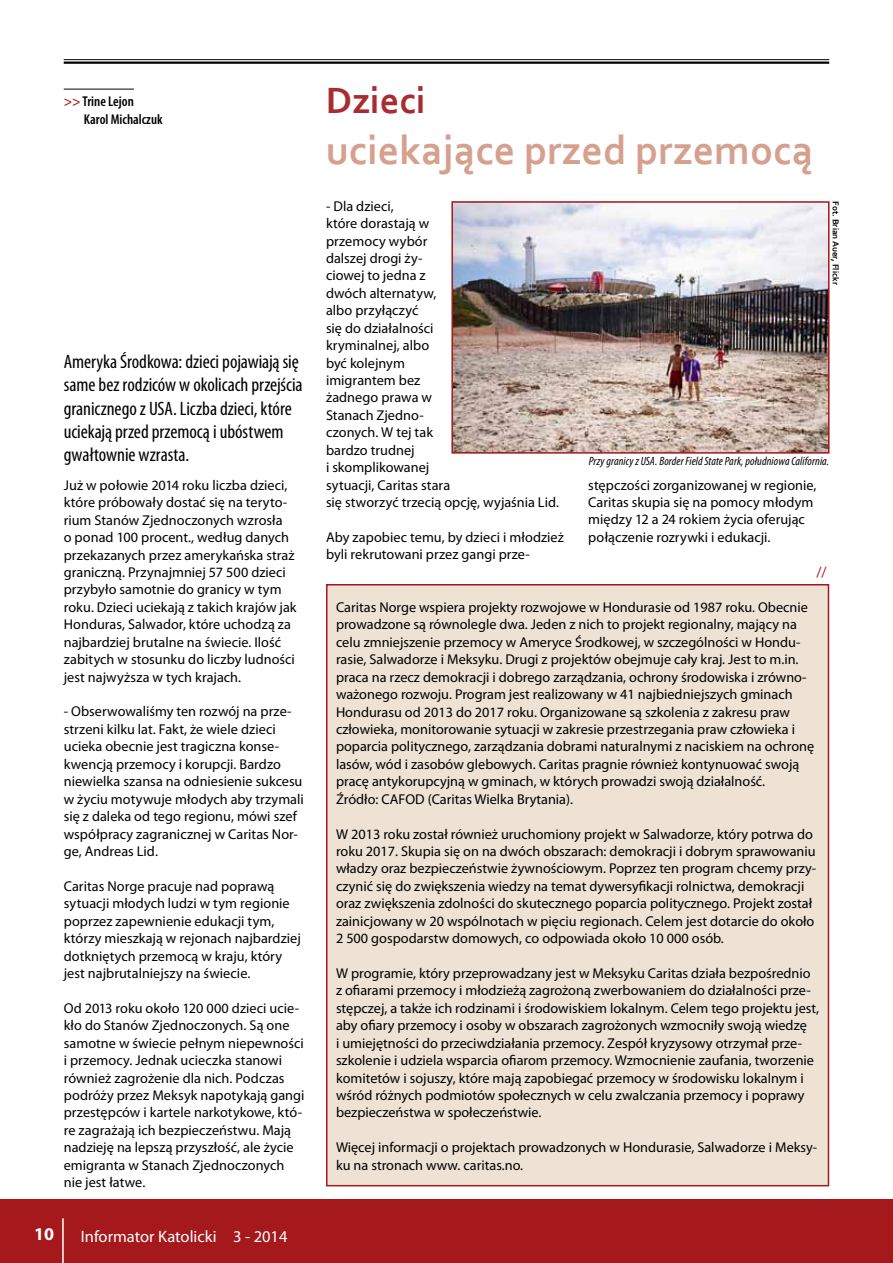
<style>
.page{position:relative;width:893px;height:1263px;background:#fff}
.page>*{position:absolute;margin:0;border:0;box-sizing:border-box;transform-origin:0 0}
.t1{font:700 42px "Corbel";color:#d6a08f}
.t2{font:700 38.25px "Corbel";color:#a92c31}
.t3{font:condensed 19.5px/23.4px "Myriad Pro";letter-spacing:-.005em;color:#000}
.t4{font:700 18px "Myriad Pro";color:#fff}
.t5{font:16.5px "Myriad Pro";color:#fff}
.t6{font:15px "Myriad Pro";color:#a5181c}
.t7{font:14.25px/17.4px "Myriad Pro";color:#000}
.t8{font:600 condensed 14.25px/17.4px "Myriad Pro";color:#000}
.t9{font:italic condensed 12px "Myriad Pro";letter-spacing:.01em;color:#000}
.t10{font:700 9px "Corbel";color:#000}
.s1{color:#a5181c}
</style>
<div class="page">
<div style="left:0;top:1199px;width:893px;height:64px;background:#a5181c"></div>
<hr style="left:64px;top:89px;width:70px;height:1px;background:#000">
<img style="left:454px;top:204px;width:372px;height:247px">
<div style="left:451px;top:201px;width:378px;height:253px;border:2px solid #a5181c"></div>
<div style="left:327px;top:585px;width:501px;height:601px;background:#ede2d3"></div>
<div style="left:326px;top:584px;width:503px;height:602px;border:2px solid #a5181c"></div>
<hr style="left:62px;top:1218px;width:2px;height:45px;background:#fff">
<hr style="left:64px;top:59px;width:765px;height:1px;background:#000">
<hr style="left:64px;top:62px;width:765px;height:2px;background:#000">
<p class="t8" style="left:84px;top:93px;width:80px;text-indent:-20px"><span class="s1">&gt;&gt;</span> Trine Lejon<br>Karol Michalczuk</p>
<h3 class="t3" style="left:64px;top:349px;width:240px">Ameryka Środkowa: dzieci pojawiają się same bez rodziców w okolicach przejścia granicznego z USA. Liczba dzieci, które uciekają przed przemocą i ubóstwem gwałtownie wzrasta.</h3>
<p class="t7" style="left:64px;top:476px;width:234px">Już w połowie 2014 roku liczba dzieci, które próbowały dostać się na teryto&shy;rium Stanów Zjednoczonych wzrosła<br>o ponad 100 procent., według danych przekazanych przez amerykańska straż graniczną. Przynajmniej 57 500 dzieci przybyło samotnie do granicy w tym roku. Dzieci uciekają z takich krajów jak Honduras, Salwador, które uchodzą za najbardziej brutalne na świecie. Ilość zabitych w stosunku do liczby ludności jest najwyższa w tych krajach.</p>
<p class="t7" style="left:64px;top:703px;width:242px">- Obserwowaliśmy ten rozwój na prze&shy;strzeni kilku lat. Fakt, że wiele dzieci ucieka obecnie jest tragiczna konse&shy;kwencją przemocy i korupcji. Bardzo niewielka szansa na odniesienie sukcesu w życiu motywuje młodych aby trzymali się z daleka od tego regionu, mówi szef współpracy zagranicznej w Caritas Nor&shy;ge, Andreas Lid.</p>
<p class="t7" style="left:64px;top:877px;width:239px">Caritas Norge pracuje nad poprawą sytuacji młodych ludzi w tym regionie poprzez zapewnienie edukacji tym, którzy mieszkają w rejonach najbardziej dotkniętych przemocą w kraju, który jest najbrutalniejszy na świecie.</p>
<p class="t7" style="left:64px;top:999px;width:242px">Od 2013 roku około 120 000 dzieci ucie&shy;kło do Stanów Zjednoczonych. Są one samotne w świecie pełnym niepewności i przemocy. Jednak ucieczka stanowi również zagrożenie dla nich. Podczas podróży przez Meksyk napotykają gangi przestępców i kartele narkotykowe, któ&shy;re zagrażają ich bezpieczeństwu. Mają nadzieję na lepszą przyszłość, ale życie emigranta w Stanach Zjednoczonych nie jest łatwe.</p>
<p class="t4" style="left:34px;top:1222px;width:21px">10</p>
<p class="t5" style="left:81px;top:1226px;width:208px">Informator Katolicki 3 - 2014</p>
<h2 class="t2" style="left:326px;top:77px;width:101px">Dzieci</h2>
<h1 class="t1" style="left:326px;top:124px;width:489px">uciekające przed przemocą</h1>
<p class="t7" style="left:326px;top:197px;width:235px">- Dla dzieci,<br>które dorastają w<br>przemocy wybór<br>dalszej drogi ży-<br>ciowej to jedna z<br>dwóch alternatyw,<br>albo przyłączyć<br>się do działalności<br>kryminalnej, albo<br>być kolejnym<br>imigrantem bez<br>żadnego prawa w<br>Stanach Zjedno-<br>czonych. W tej tak<br>bardzo trudnej<br>i skomplikowanej<br>sytuacji, Caritas stara<br>się stworzyć trzecią opcję, wyjaśnia Lid.</p>
<p class="t7" style="left:326px;top:528px;width:239px">Aby zapobiec temu, by dzieci i młodzież byli rekrutowani przez gangi prze-</p>
<p class="t10" style="left:841px;top:201px;width:85px;rotate:90deg">Fot. Brian Auer, Flickr</p>
<p class="t9" style="left:589px;top:454px;width:242px">Przy granicy z USA. Border Field State Park, południowa California.</p>
<p class="t7" style="left:588px;top:476px;width:230px">stępczości zorganizowanej w regionie, Caritas skupia się na pomocy młodym między 12 a 24 rokiem życia oferując połączenie rozrywki i edukacji.</p>
<p class="t6" style="left:816px;top:563px;width:12px">//</p>
<p class="t7" style="left:336px;top:598px;width:480px">Caritas Norge wspiera projekty rozwojowe w Hondurasie od 1987 roku. Obecnie prowadzone są równolegle dwa. Jeden z nich to projekt regionalny, mający na celu zmniejszenie przemocy w Ameryce Środkowej, w szczególności w Hondu&shy;rasie, Salwadorze i Meksyku. Drugi z projektów obejmuje cały kraj. Jest to m.in. praca na rzecz demokracji i dobrego zarządzania, ochrony środowiska i zrówno&shy;ważonego rozwoju. Program jest realizowany w 41 najbiedniejszych gminach Hondurasu od 2013 do 2017 roku. Organizowane są szkolenia z zakresu praw człowieka, monitorowanie sytuacji w zakresie przestrzegania praw człowieka i poparcia politycznego, zarządzania dobrami naturalnymi z naciskiem na ochronę lasów, wód i zasobów glebowych. Caritas pragnie również kontynuować swoją pracę antykorupcyjną w gminach, w których prowadzi swoją działalność.<br>Źródło: CAFOD (Caritas Wielka Brytania).</p>
<p class="t7" style="left:336px;top:825px;width:482px">W 2013 roku został również uruchomiony projekt w Salwadorze, który potrwa do roku 2017. Skupia się on na dwóch obszarach: demokracji i dobrym sprawowaniu władzy oraz bezpieczeństwie żywnościowym. Poprzez ten program chcemy przy&shy;czynić się do zwiększenia wiedzy na temat dywersyfikacji rolnictwa, demokracji oraz zwiększenia zdolności do skutecznego poparcia politycznego. Projekt został zainicjowany w 20 wspólnotach w pięciu regionach. Celem jest dotarcie do około 2 500 gospodarstw domowych, co odpowiada około 10 000 osób.</p>
<p class="t7" style="left:336px;top:964px;width:485px">W programie, który przeprowadzany jest w Meksyku Caritas działa bezpośrednio z ofiarami przemocy i młodzieżą zagrożoną zwerbowaniem do działalności prze&shy;stępczej, a także ich rodzinami i środowiskiem lokalnym. Celem tego projektu jest, aby ofiary przemocy i osoby w obszarach zagrożonych wzmocniły swoją wiedzę<br>i umiejętności do przeciwdziałania przemocy. Zespół kryzysowy otrzymał prze&shy;szkolenie i udziela wsparcia ofiarom przemocy. Wzmocnienie zaufania, tworzenie komitetów i sojuszy, które mają zapobiegać przemocy w środowisku lokalnym i wśród różnych podmiotów społecznych w celu zwalczania przemocy i poprawy bezpieczeństwa w społeczeństwie.</p>
<p class="t7" style="left:336px;top:1138px;width:483px">Więcej informacji o projektach prowadzonych w Hondurasie, Salwadorze i Meksy&shy;ku na stronach www. caritas.no.</p>
</div>
